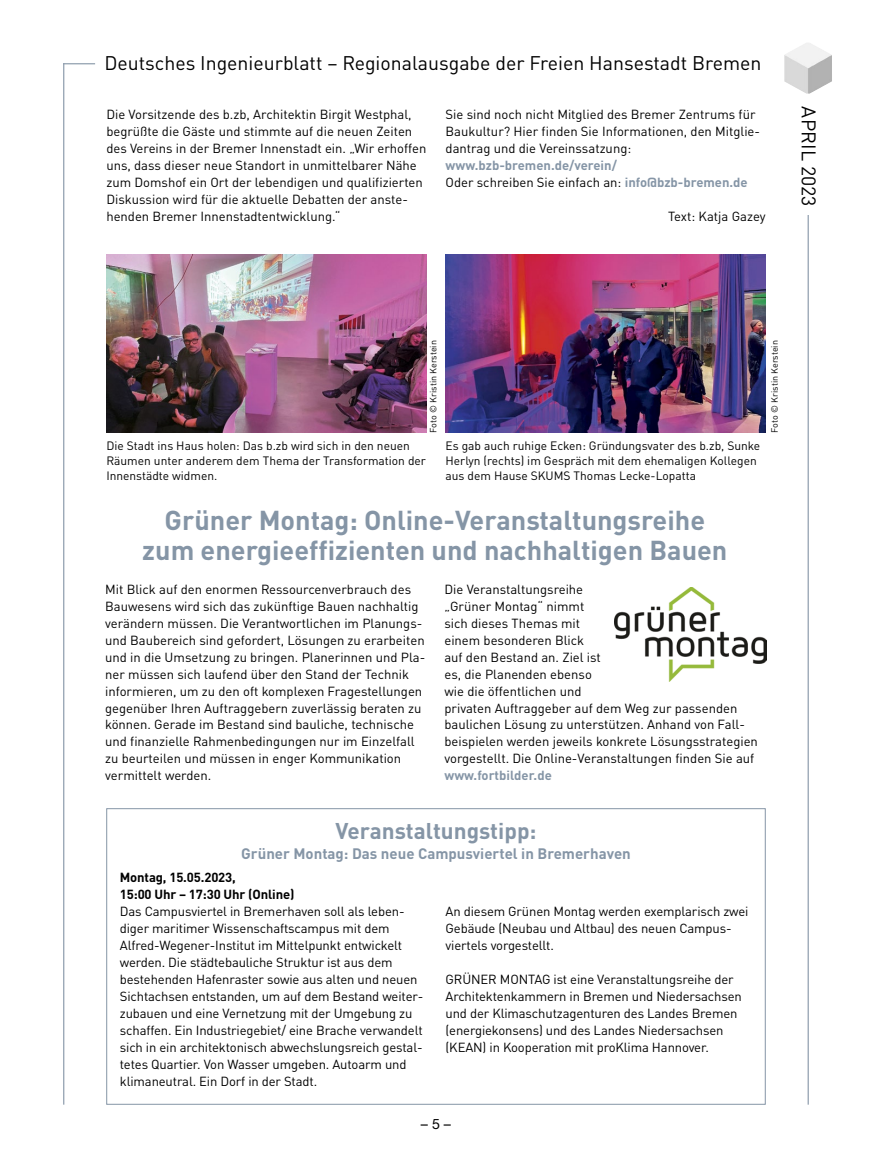
<style>
.page{position:relative;width:872px;height:1170px;background:#fff}
.page>*{position:absolute;margin:0;border:0;box-sizing:border-box;transform-origin:0 0}
.t1{font:700 27px/30px "DINOT";color:#8595a6;text-align:center}
.t2{font:700 22.5px "DINOT";color:#8595a6}
.t3{font:19.5px "DINOT";color:#000}
.t4{font:700 15px "DINOT";color:#8595a6}
.t5{font:14.25px "Helvetica Neue LT Std";color:#000}
.t6{font:13.05px/17px "DINOT";color:#000}
.t7{font:700 13.05px/17px "DINOT";color:#8595a6}
.t8{font:700 13.05px/17px "DINOT";letter-spacing:-.01em;color:#000}
.t9{font:12px/15px "DINOT";color:#000}
.t10{font:9px "DINOT";color:#000}
.s1{font-weight:400;color:#000}
</style>
<div class="page">
<hr style="left:807px;top:195px;width:1px;height:909px;background:#8595a6">
<hr style="left:63px;top:63px;width:1px;height:1041px;background:#8595a6">
<hr style="left:63px;top:63px;width:32px;height:1px;background:#8595a6">
<div style="left:797px;top:106px;width:24px;height:109px;background:#fff"></div>
<img style="left:784px;top:43px;width:48px;height:51px">
<img style="left:615px;top:587px;width:151px;height:94px">
<img style="left:445px;top:254px;width:320px;height:178px">
<img style="left:106px;top:254px;width:320px;height:178px">
<h3 class="t3" style="left:104px;top:51px;width:658px">Deutsches Ingenieurblatt – Regionalausgabe der Freien Hansestadt Bremen</h3>
<p class="t6" style="left:106px;top:105px;width:321px">Die Vorsitzende des b.zb, Architektin Birgit Westphal, begrüßte die Gäste und stimmte auf die neuen Zeiten des Vereins in der Bremer Innenstadt ein. „Wir erhoffen uns, dass dieser neue Standort in unmittelbarer Nähe zum Domshof ein Ort der lebendigen und qualifizierten Diskussion wird für die aktuelle Debatten der anste&shy;henden Bremer Innenstadtentwicklung.“</p>
<p class="t6" style="left:445px;top:105px;width:316px">Sie sind noch nicht Mitglied des Bremer Zentrums für<br>Baukultur? Hier finden Sie Informationen, den Mitglie&shy;dantrag und die Vereinssatzung:</p>
<p class="t7" style="left:445px;top:156px;width:304px">www.bzb-bremen.de/verein/<br><span class="s1">Oder schreiben Sie einfach an:</span> info@bzb-bremen.de</p>
<p class="t6" style="left:668px;top:207px;width:99px">Text: Katja Gazey</p>
<h3 class="t3" style="left:821px;top:106px;width:102px;rotate:90deg">APRIL 2023</h3>
<p class="t10" style="left:427px;top:432px;width:94px;rotate:-90deg">Foto © Kristin Kerstein</p>
<p class="t10" style="left:769px;top:432px;width:94px;rotate:-90deg">Foto © Kristin Kerstein</p>
<p class="t9" style="left:106px;top:438px;width:321px">Die Stadt ins Haus holen: Das b.zb wird sich in den neuen<br>Räumen unter anderem dem Thema der Transformation der<br>Innenstädte widmen.</p>
<p class="t9" style="left:445px;top:438px;width:316px">Es gab auch ruhige Ecken: Gründungsvater des b.zb, Sunke<br>Herlyn (rechts) im Gespräch mit dem ehemaligen Kollegen aus dem Hause SKUMS Thomas Lecke-Lopatta</p>
<h1 class="t1" style="left:142px;top:504px;width:586px">Grüner Montag: Online-Veranstaltungsreihe zum energieeffizienten und nachhaltigen Bauen</h1>
<p class="t6" style="left:105px;top:580px;width:321px">Mit Blick auf den enormen Ressourcenverbrauch des Bauwesens wird sich das zukünftige Bauen nachhaltig verändern müssen. Die Verantwortlichen im Planungs&shy;und Baubereich sind gefordert, Lösungen zu erarbeiten und in die Umsetzung zu bringen. Planerinnen und Pla&shy;ner müssen sich laufend über den Stand der Technik informieren, um zu den oft komplexen Fragestellungen gegenüber Ihren Auftraggebern zuverlässig beraten zu können. Gerade im Bestand sind bauliche, technische und finanzielle Rahmenbedingungen nur im Einzelfall zu beurteilen und müssen in enger Kommunikation vermittelt werden.</p>
<p class="t6" style="left:444px;top:580px;width:315px">Die Veranstaltungsreihe<br>„Grüner Montag“ nimmt<br>sich dieses Themas mit<br>einem besonderen Blick<br>auf den Bestand an. Ziel ist<br>es, die Planenden ebenso<br>wie die öffentlichen und<br>privaten Auftraggeber auf dem Weg zur passenden baulichen Lösung zu unterstützen. Anhand von Fall&shy;beispielen werden jeweils konkrete Lösungsstrategien vorgestellt. Die Online-Veranstaltungen finden Sie auf</p>
<p class="t7" style="left:444px;top:766px;width:109px">www.fortbilder.de</p>
<h2 class="t2" style="left:335px;top:816px;width:203px">Veranstaltungstipp:</h2>
<p class="t4" style="left:241px;top:843px;width:391px">Grüner Montag: Das neue Campusviertel in Bremerhaven</p>
<p class="t8" style="left:120px;top:868px;width:176px">Montag, 15.05.2023,<br>15:00 Uhr – 17:30 Uhr (Online)</p>
<p class="t6" style="left:120px;top:902px;width:305px">Das Campusviertel in Bremerhaven soll als leben&shy;diger maritimer Wissenschaftscampus mit dem Alfred-Wegener-Institut im Mittelpunkt entwickelt werden. Die städtebauliche Struktur ist aus dem bestehenden Hafenraster sowie aus alten und neuen Sichtachsen entstanden, um auf dem Bestand weiter&shy;zubauen und eine Vernetzung mit der Umgebung zu schaffen. Ein Industriegebiet/ eine Brache verwandelt sich in ein architektonisch abwechslungsreich gestal&shy;tetes Quartier. Von Wasser umgeben. Autoarm und klimaneutral. Ein Dorf in der Stadt.</p>
<p class="t6" style="left:445px;top:902px;width:304px">An diesem Grünen Montag werden exemplarisch zwei<br>Gebäude (Neubau und Altbau) des neuen Campus&shy;viertels vorgestellt.</p>
<p class="t6" style="left:445px;top:970px;width:298px">GRÜNER MONTAG ist eine Veranstaltungsreihe der Architektenkammern in Bremen und Niedersachsen und der Klimaschutzagenturen des Landes Bremen (energiekonsens) und des Landes Niedersachsen (KEAN) in Kooperation mit proKlima Hannover.</p>
<p class="t5" style="left:421px;top:1115px;width:32px">– 5 –</p>
</div>
